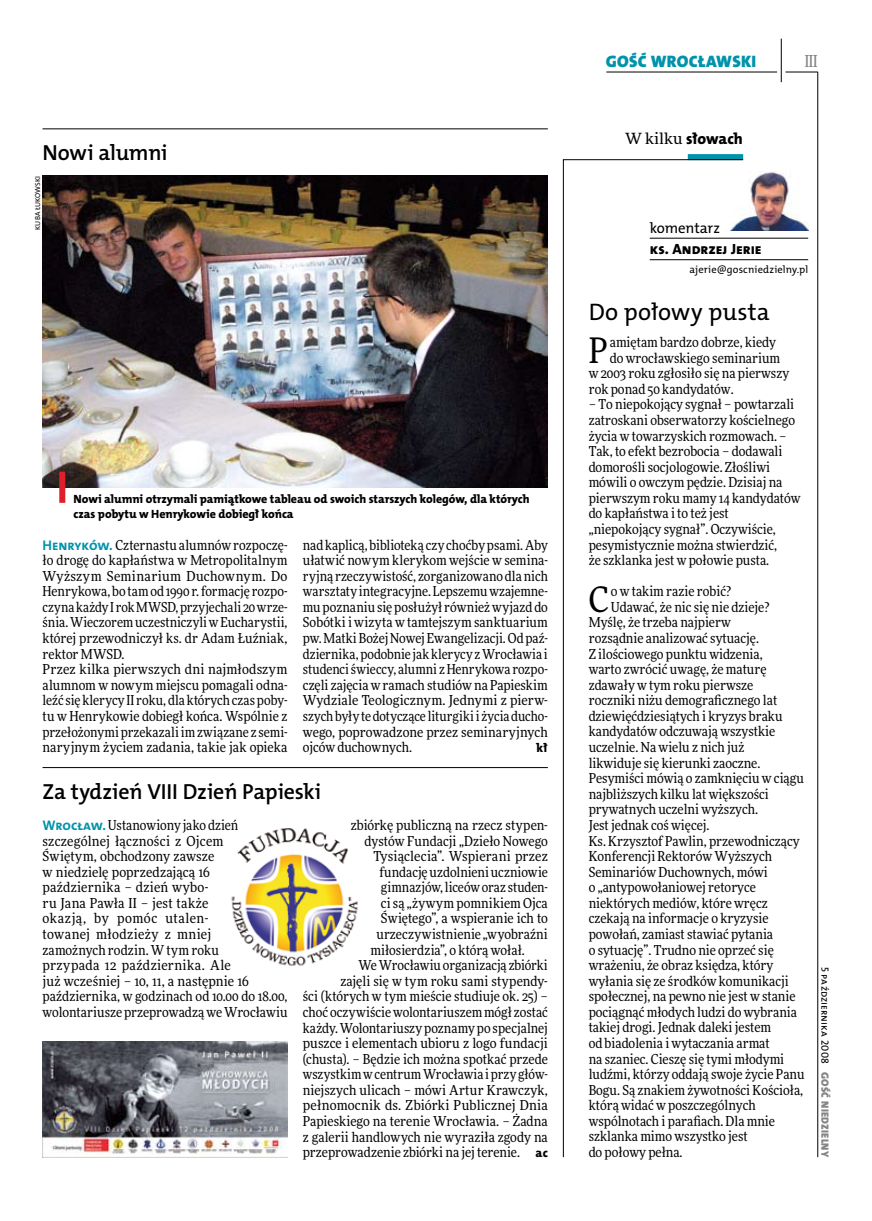
<style>
.page{position:relative;width:872px;height:1221px;background:#fff}
.page>*{position:absolute;margin:0;border:0;box-sizing:border-box;transform-origin:0 0}
.t1{font:35.25px "Freeday Narrow News";color:#000}
.t2{font:24px "The Mix HP5 Plain";color:#000}
.t3{font:21.9px "The Mix HP6 Se Bld";letter-spacing:-.01em;color:#000}
.t4{font:16.65px "The Mix HP9 Blk";letter-spacing:.02em;color:#0093aa}
.t5{font:500 16.5px "Freeday Narrow";color:#858486;scale:.9 1}
.t6{font:15.75px "The Mix HP8 Ex Bld";color:#000}
.t7{font:14.85px "The Mix HP8 Ex Bld";color:#000}
.t8{font:14.85px "The Mix HP5 Plain";color:#000}
.t9{font:13.8px/15.6px "Freeday Narrow News";color:#000}
.t10{font:13.8px "Freeday Narrow News";letter-spacing:.02em;color:#000}
.t11{font:12.45px "The Mix HP8 Ex Bld";color:#000}
.t12{font:12px/15.6px "The Mix HP8 Ex Bld";letter-spacing:-.005em;color:#000}
.t13{font:10.5px "The Mix HP5 Plain";letter-spacing:.01em;color:#000}
.t14{font:10.5px "The Mix HP9 Blk";letter-spacing:.025em;color:#858486}
.t15{font:7.2px "The Mix HP5 Plain";color:#000}
.s1{font-family:"The Mix HP7 Bld";font-size:13.95px;color:#0093aa}
.s2{font-family:"The Mix HP8 Ex Bld";font-size:12.45px}
.s3{font-family:"Freeday News";font-size:15.45px}
</style>
<div class="page">
<hr style="left:817px;top:72px;width:1px;height:1084px;background:#000">
<hr style="left:781px;top:39px;width:1px;height:43px;background:#000">
<hr style="left:785px;top:72px;width:32px;height:1px;background:#000">
<hr style="left:606px;top:72px;width:171px;height:1px;background:#000">
<img style="left:743px;top:170px;width:65px;height:60px">
<hr style="left:649px;top:238px;width:159px;height:1px;background:#000">
<hr style="left:649px;top:259px;width:159px;height:1px;background:#000">
<div style="left:688px;top:154px;width:55px;height:6px;background:#0093aa"></div>
<svg style="left:563px;top:159px;width:180px;height:998px"></svg>
<hr style="left:43px;top:767px;width:505px;height:1px;background:#000">
<hr style="left:43px;top:129px;width:505px;height:1px;background:#000">
<img style="left:43px;top:176px;width:505px;height:311px">
<div style="left:59px;top:471px;width:6px;height:32px;background:#df1f2a"></div>
<img style="left:43px;top:1041px;width:244px;height:115px">
<img style="left:231px;top:828px;width:127px;height:138px">
<h3 class="t3" style="left:43px;top:139px;width:127px">Nowi alumni</h3>
<p class="t15" style="left:33px;top:230px;width:56px;rotate:-90deg">kuba łukowski</p>
<p class="t12" style="left:74px;top:491px;width:457px">Nowi alumni otrzymali pamiątkowe tableau od swoich starszych kolegów, dla których czas pobytu w Henrykowie dobiegł końca</p>
<p class="t9" style="left:43px;top:536px;width:246px"><span class="s1">Henryków.</span> Czternastu alumnów rozpoczę&shy;ło drogę do kapłaństwa w Metropolitalnym Wyższym Seminarium Duchownym. Do Henrykowa, bo tam od 1990 r. formację rozpo&shy;czyna każdy I rok MWSD, przyjechali 20 wrze&shy;śnia. Wieczorem uczestniczyli w Eucharystii, której przewodniczył ks. dr Adam Łuźniak, rektor MWSD.<br>Przez kilka pierwszych dni najmłodszym alumnom w nowym miejscu pomagali odna&shy;leźć się klerycy II roku, dla których czas poby&shy;tu w Henrykowie dobiegł końca. Wspólnie z przełożonymi przekazali im związane z semi&shy;naryjnym życiem zadania, takie jak opieka</p>
<p class="t9" style="left:303px;top:536px;width:246px;text-align:justify">nad kaplicą, biblioteką czy choćby psami. Aby ułatwić nowym klerykom wejście w semina&shy;ryjną rzeczywistość, zorganizowano dla nich warsztaty integracyjne. Lepszemu wzajemne&shy;mu poznaniu się posłużył również wyjazd do Sobótki i wizyta w tamtejszym sanktuarium pw. Matki Bożej Nowej Ewangelizacji. Od paź&shy;dziernika, podobnie jak klerycy z Wrocławia i studenci świeccy, alumni z Henrykowa rozpo&shy;częli zajęcia w ramach studiów na Papieskim Wydziale Teologicznym. Jednymi z pierw&shy;szych były te dotyczące liturgiki i życia ducho&shy;wego, poprowadzone przez seminaryjnych ojców duchownych.</p>
<p class="t11" style="left:536px;top:739px;width:13px">kł</p>
<h3 class="t3" style="left:43px;top:777px;width:280px">Za tydzień VIII Dzień Papieski</h3>
<p class="t9" style="left:43px;top:817px;width:246px"><span class="s1">Wrocław.</span> Ustanowiony jako dzień szczególnej łączności z Ojcem<br>Świętym, obchodzony zawsze<br>w niedzielę poprzedzającą 16 października – dzień wybo-<br>ru Jana Pawła II – jest także<br>okazją, by pomóc utalen-<br>towanej młodzieży z mniej<br>zamożnych rodzin. W tym roku<br>przypada 12 października. Ale<br>już wcześniej – 10, 11, a następnie 16 października, w godzinach od 10.00 do 18.00, wolontariusze przeprowadzą we Wrocławiu</p>
<p class="t9" style="left:351px;top:817px;width:198px">zbiórkę publiczną na rzecz stypen-</p>
<p class="t9" style="left:364px;top:832px;width:185px">dystów Fundacji „Dzieło Nowego</p>
<p class="t9" style="left:373px;top:848px;width:176px">Tysiąclecia”. Wspierani przez</p>
<p class="t9" style="left:379px;top:863px;width:170px">fundację uzdolnieni uczniowie</p>
<p class="t9" style="left:381px;top:879px;width:168px">gimnazjów, liceów oraz studen-</p>
<p class="t9" style="left:381px;top:895px;width:168px">ci są „żywym pomnikiem Ojca</p>
<p class="t9" style="left:381px;top:910px;width:168px">Świętego”, a wspieranie ich to</p>
<p class="t9" style="left:376px;top:926px;width:173px">urzeczywistnienie „wyobraźni</p>
<p class="t9" style="left:370px;top:941px;width:156px">miłosierdzia”, o którą wołał.</p>
<p class="t9" style="left:358px;top:957px;width:191px">We Wrocławiu organizacją zbiórki</p>
<p class="t9" style="left:340px;top:972px;width:209px">zajęli się w tym roku sami stypendy-</p>
<p class="t9" style="left:303px;top:988px;width:246px">ści (których w tym mieście studiuje ok. 25) –</p>
<p class="t9" style="left:303px;top:1004px;width:246px">choć oczywiście wolontariuszem mógł zostać</p>
<p class="t9" style="left:303px;top:1019px;width:246px">każdy. Wolontariuszy poznamy po specjalnej</p>
<p class="t9" style="left:303px;top:1035px;width:246px">puszce i elementach ubioru z logo fundacji</p>
<p class="t9" style="left:303px;top:1050px;width:246px">(chusta). – Będzie ich można spotkać przede</p>
<p class="t9" style="left:303px;top:1066px;width:246px">wszystkim w centrum Wrocławia i przy głów-</p>
<p class="t9" style="left:303px;top:1081px;width:246px">niejszych ulicach – mówi Artur Krawczyk,</p>
<p class="t10" style="left:303px;top:1096px;width:246px">pełnomocnik ds. Zbiórki Publicznej Dnia</p>
<p class="t9" style="left:303px;top:1112px;width:246px">Papieskiego na terenie Wrocławia. – Żadna</p>
<p class="t9" style="left:303px;top:1128px;width:246px">z galerii handlowych nie wyraziła zgody na</p>
<p class="t9" style="left:303px;top:1144px;width:246px">przeprowadzenie zbiórki na jej terenie. <span class="s2">ac</span></p>
<p class="t4" style="left:605px;top:50px;width:152px">GOŚĆ WROCŁAWSKI</p>
<p class="t5" style="left:804px;top:50px;width:16px">III</p>
<p class="t6" style="left:625px;top:128px;width:119px"><span class="s3">W kilku</span> słowach</p>
<p class="t8" style="left:649px;top:219px;width:72px">komentarz</p>
<p class="t7" style="left:649px;top:239px;width:113px">ks. Andrzej Jerie</p>
<p class="t13" style="left:689px;top:262px;width:120px">ajerie@goscniedzielny.pl</p>
<h2 class="t2" style="left:588px;top:296px;width:183px">Do połowy pusta</h2>
<h1 class="t1" style="left:588px;top:328px;width:21px">P</h1>
<p class="t9" style="left:610px;top:334px;width:168px">amiętam bardzo dobrze, kiedy</p>
<p class="t9" style="left:610px;top:350px;width:172px">do wrocławskiego seminarium</p>
<p class="t9" style="left:588px;top:365px;width:202px">w 2003 roku zgłosiło się na pierwszy</p>
<p class="t9" style="left:588px;top:381px;width:146px">rok ponad 50 kandydatów.</p>
<p class="t9" style="left:588px;top:396px;width:213px">– To niepokojący sygnał – powtarzali zatroskani obserwatorzy kościelnego życia w towarzyskich rozmowach. – Tak, to efekt bezrobocia – dodawali domorośli socjologowie. Złośliwi mówili o owczym pędzie. Dzisiaj na pierwszym roku mamy 14 kandydatów do kapłaństwa i to też jest „niepokojący sygnał”. Oczywiście, pesymistycznie można stwierdzić,<br>że szklanka jest w połowie pusta.</p>
<h1 class="t1" style="left:588px;top:577px;width:21px">C</h1>
<p class="t9" style="left:610px;top:583px;width:122px">o w takim razie robić?</p>
<p class="t9" style="left:610px;top:599px;width:160px">Udawać, że nic się nie dzieje?</p>
<p class="t9" style="left:588px;top:614px;width:144px">Myślę, że trzeba najpierw</p>
<p class="t9" style="left:588px;top:630px;width:172px">rozsądnie analizować sytuację.</p>
<p class="t9" style="left:588px;top:645px;width:175px">Z ilościowego punktu widzenia,</p>
<p class="t9" style="left:588px;top:661px;width:179px">warto zwrócić uwagę, że maturę</p>
<p class="t9" style="left:588px;top:677px;width:166px">zdawały w tym roku pierwsze</p>
<p class="t9" style="left:588px;top:692px;width:190px">roczniki niżu demograficznego lat</p>
<p class="t9" style="left:588px;top:708px;width:195px">dziewięćdziesiątych i kryzys braku</p>
<p class="t9" style="left:588px;top:723px;width:188px">kandydatów odczuwają wszystkie</p>
<p class="t9" style="left:588px;top:739px;width:157px">uczelnie. Na wielu z nich już</p>
<p class="t9" style="left:588px;top:754px;width:173px">likwiduje się kierunki zaoczne.</p>
<p class="t9" style="left:588px;top:770px;width:217px">Pesymiści mówią o zamknięciu w ciągu</p>
<p class="t9" style="left:588px;top:785px;width:182px">najbliższych kilku lat większości</p>
<p class="t9" style="left:588px;top:801px;width:171px">prywatnych uczelni wyższych.</p>
<p class="t9" style="left:588px;top:817px;width:122px">Jest jednak coś więcej.</p>
<p class="t9" style="left:588px;top:832px;width:212px">Ks. Krzysztof Pawlin, przewodniczący</p>
<p class="t9" style="left:588px;top:848px;width:185px">Konferencji Rektorów Wyższych</p>
<p class="t9" style="left:588px;top:863px;width:180px">Seminariów Duchownych, mówi</p>
<p class="t9" style="left:588px;top:879px;width:169px">o „antypowołaniowej retoryce</p>
<p class="t9" style="left:588px;top:894px;width:180px">niektórych mediów, które wręcz</p>
<p class="t9" style="left:588px;top:910px;width:181px">czekają na informacje o kryzysie</p>
<p class="t9" style="left:588px;top:926px;width:186px">powołań, zamiast stawiać pytania</p>
<p class="t9" style="left:588px;top:941px;width:187px">o sytuację”. Trudno nie oprzeć się</p>
<p class="t9" style="left:588px;top:957px;width:186px">wrażeniu, że obraz księdza, który</p>
<p class="t9" style="left:588px;top:972px;width:202px">wyłania się ze środków komunikacji</p>
<p class="t9" style="left:588px;top:988px;width:208px">społecznej, na pewno nie jest w stanie</p>
<p class="t9" style="left:588px;top:1003px;width:210px">pociągnąć młodych ludzi do wybrania</p>
<p class="t9" style="left:588px;top:1019px;width:184px">takiej drogi. Jednak daleki jestem</p>
<p class="t9" style="left:588px;top:1035px;width:183px">od biadolenia i wytaczania armat</p>
<p class="t9" style="left:588px;top:1050px;width:197px">na szaniec. Cieszę się tymi młodymi</p>
<p class="t9" style="left:588px;top:1066px;width:217px">ludźmi, którzy oddają swoje życie Panu</p>
<p class="t9" style="left:588px;top:1081px;width:216px">Bogu. Są znakiem żywotności Kościoła,</p>
<p class="t9" style="left:588px;top:1097px;width:168px">którą widać w poszczególnych</p>
<p class="t9" style="left:588px;top:1112px;width:188px">wspólnotach i parafiach. Dla mnie</p>
<p class="t9" style="left:588px;top:1128px;width:160px">szklanka mimo wszystko jest</p>
<p class="t9" style="left:588px;top:1144px;width:95px">do połowy pełna.</p>
<p class="t13" style="left:832px;top:966px;width:98px;rotate:90deg">5 października 2008</p>
<p class="t14" style="left:832px;top:1071px;width:87px;rotate:90deg">GOŚĆ NIEDZIELNY</p>
</div>
